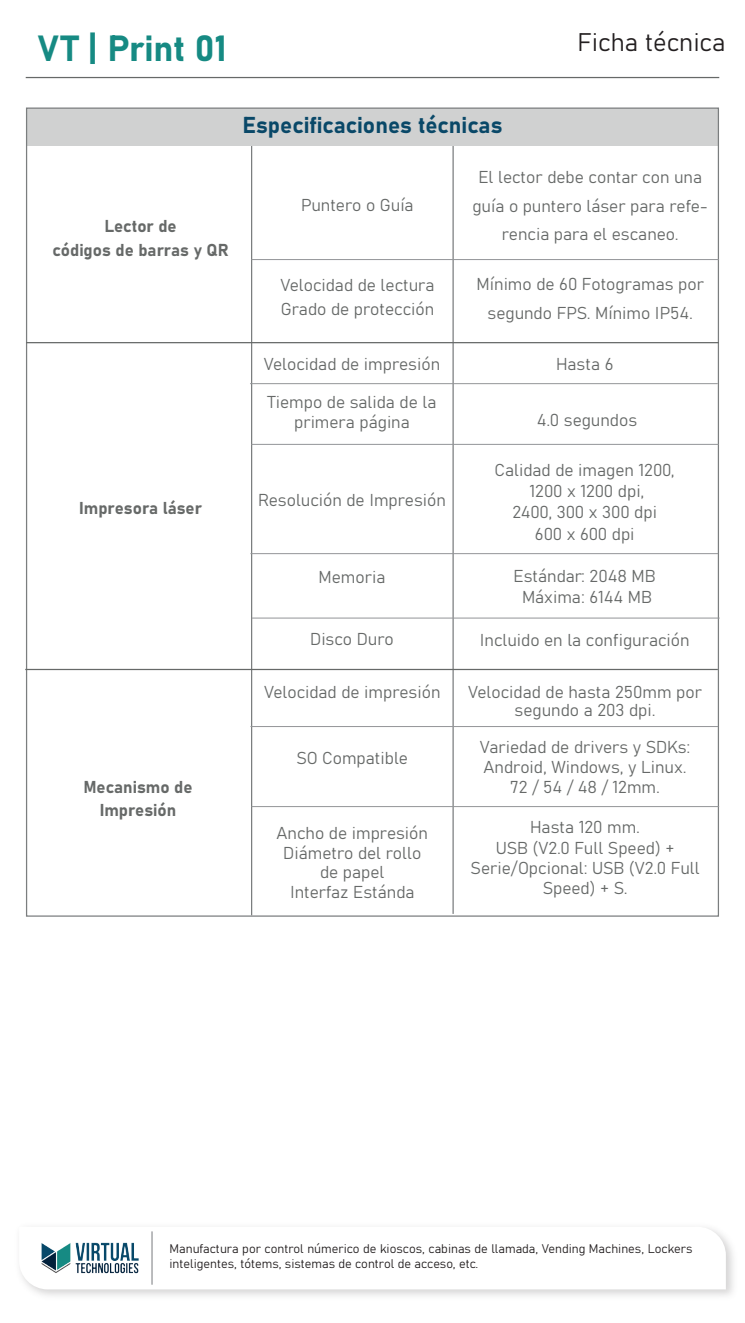
<style>
.page{position:relative;width:745px;height:1323px;background:#fff}
.page>*{position:absolute;margin:0;border:0;box-sizing:border-box;transform-origin:0 0}
.t1{font:35.88px "Bahnschrift";color:#168a83}
.t2{font:25.12px "Bahnschrift";color:#231f20}
.t3{font:22.62px "Bahnschrift";color:#094868}
.t4{font:17px/20px "Bahnschrift";color:#666968;text-align:center}
.t5{font:12.38px/14.9px "Bahnschrift";color:#231f20}
</style>
<div class="page">
<hr style="left:452px;top:144px;width:1px;height:769px;background:#7b7e7f">
<hr style="left:251px;top:145px;width:1px;height:770px;background:#7b7e7f">
<div style="left:26px;top:109px;width:692px;height:37px;background:#d0d1d1"></div>
<hr style="left:26px;top:77px;width:692px;height:1px;background:#666968">
<img style="left:27px;top:1224px;width:125px;height:75px">
<hr style="left:151px;top:1231px;width:1px;height:53px;background:#939598">
<hr style="left:250px;top:726px;width:467px;height:1px;background:#939598">
<hr style="left:251px;top:806px;width:467px;height:1px;background:#939598">
<hr style="left:251px;top:259px;width:467px;height:1px;background:#939598">
<hr style="left:26px;top:342px;width:692px;height:1px;background:#666968">
<hr style="left:250px;top:383px;width:467px;height:1px;background:#939598">
<hr style="left:251px;top:444px;width:467px;height:1px;background:#939598">
<hr style="left:25px;top:669px;width:692px;height:1px;background:#666968">
<hr style="left:250px;top:553px;width:467px;height:1px;background:#939598">
<hr style="left:252px;top:618px;width:466px;height:1px;background:#939598">
<h1 class="t1" style="left:38px;top:21px;width:190px">VT | Print 01</h1>
<h2 class="t2" style="left:577px;top:24px;width:149px">Ficha técnica</h2>
<p class="t4" style="left:52px;top:213px;width:178px;line-height:23.9px">Lector de<br>códigos de barras y QR</p>
<p class="t4" style="left:79px;top:496px;width:124px">Impresora láser</p>
<p class="t4" style="left:83px;top:773px;width:111px;line-height:23.9px">Mecanismo de<br>Impresión</p>
<h3 class="t3" style="left:242px;top:108px;width:261px">Especificaciones técnicas</h3>
<p class="t4" style="left:301px;top:194px;width:114px">Puntero o Guía</p>
<p class="t4" style="left:280px;top:272px;width:155px;line-height:23.8px;text-align:left">Velocidad de lectura<br>Grado de protección</p>
<p class="t4" style="left:263px;top:352px;width:178px">Velocidad de impresión</p>
<p class="t4" style="left:267px;top:391px;width:170px;line-height:19.4px">Tiempo de salida de la primera página</p>
<p class="t4" style="left:258px;top:488px;width:189px">Resolución de Impresión</p>
<p class="t4" style="left:318px;top:566px;width:68px">Memoria</p>
<p class="t4" style="left:310px;top:627px;width:85px">Disco Duro</p>
<p class="t4" style="left:264px;top:681px;width:178px">Velocidad de impresión</p>
<p class="t4" style="left:296px;top:747px;width:113px">SO Compatible</p>
<p class="t4" style="left:276px;top:822px;width:153px;line-height:19.4px">Ancho de impresión<br>Diámetro del rollo de papel<br>Interfaz Estánda</p>
<p class="t4" style="left:472px;top:161px;width:237px;line-height:28.8px">El lector debe contar con una guía o puntero láser para refe&shy;rencia para el escaneo.</p>
<p class="t4" style="left:476px;top:269px;width:229px;line-height:28.8px">Mínimo de 60 Fotogramas por segundo FPS. Mínimo IP54.</p>
<p class="t4" style="left:555px;top:352px;width:59px">Hasta 6</p>
<p class="t4" style="left:536px;top:409px;width:102px">4.0 segundos</p>
<p class="t4" style="left:494px;top:458px;width:182px;line-height:21.2px">Calidad de imagen 1200,<br>1200 x 1200 dpi,<br>2400, 300 x 300 dpi<br>600 x 600 dpi</p>
<p class="t4" style="left:513px;top:564px;width:144px;line-height:21.2px">Estándar: 2048 MB<br>Máxima: 6144 MB</p>
<p class="t4" style="left:479px;top:628px;width:211px">Incluido en la configuración</p>
<p class="t4" style="left:468px;top:682px;width:235px;line-height:17.5px">Velocidad de hasta 250mm por segundo a 203 dpi.</p>
<p class="t4" style="left:479px;top:736px;width:212px">Variedad de drivers y SDKs:<br>Android, Windows, y Linux.<br>72 / 54 / 48 / 12mm.</p>
<p class="t4" style="left:470px;top:816px;width:230px">Hasta 120 mm.<br>USB (V2.0 Full Speed) +<br>Serie/Opcional: USB (V2.0 Full<br>Speed) + S.</p>
<p class="t5" style="left:169px;top:1240px;width:524px">Manufactura por control númerico de kioscos, cabinas de llamada, Vending Machines, Lockers inteligentes, tótems, sistemas de control de acceso, etc.</p>
</div>
